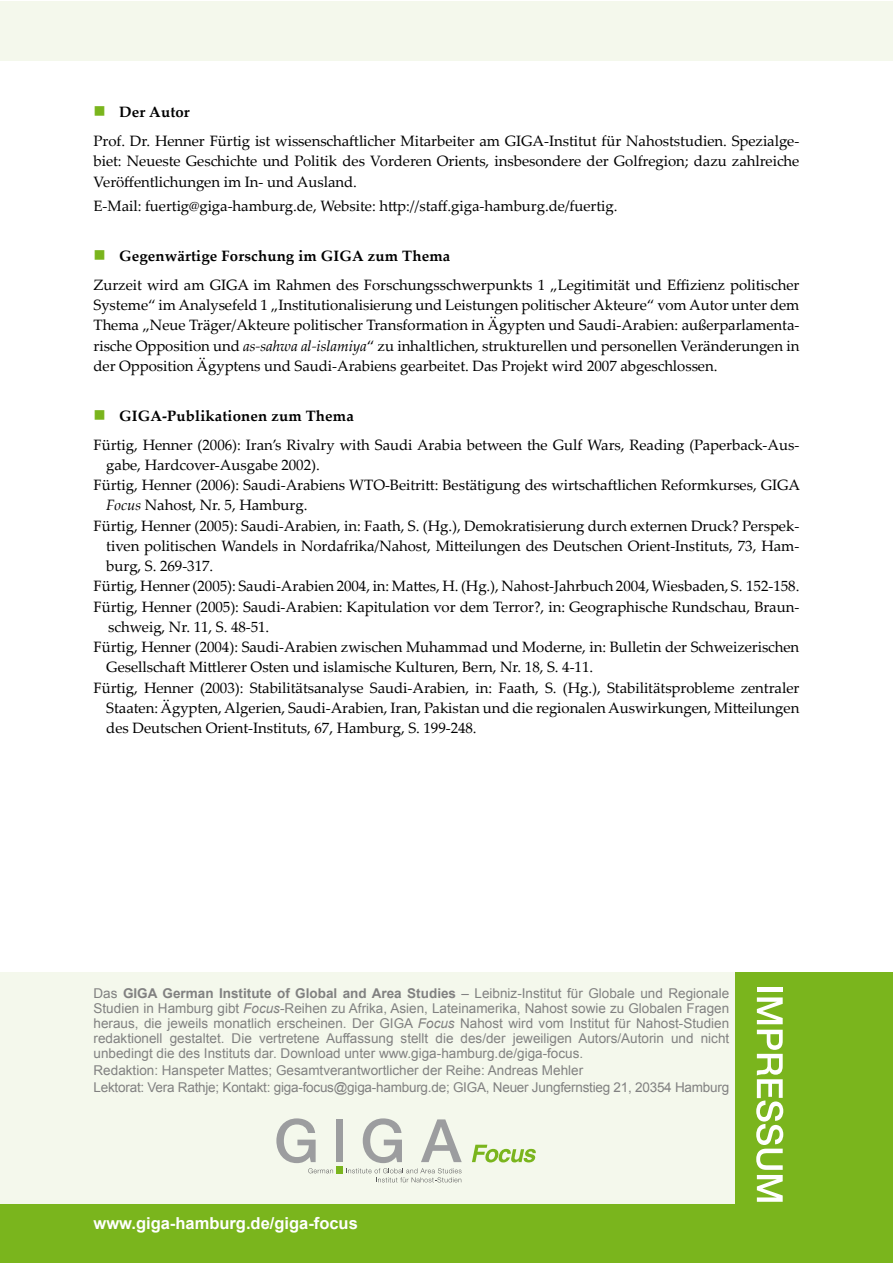
<style>
.page{position:relative;width:893px;height:1263px;background:#fff}
.page>*{position:absolute;margin:0;border:0;box-sizing:border-box;transform-origin:0 0}
.t1{font:700 16.5px "Arial";color:#fff}
.t2{font:16.5px "Wingdings";color:#7ab51d}
.t3{font:15px/20.2px "Palatino Linotype";letter-spacing:-.005em;color:#000;text-align:justify}
.t4{font:700 15px "Palatino Linotype";letter-spacing:.01em;color:#000}
.t5{font:13.5px/15px "Arial";color:#818181;text-align:justify}
.s1{font-style:italic}
.s2{font-weight:700}
</style>
<div class="page">
<div style="left:0;top:972px;width:892px;height:291px;background:#f4f8ec"></div>
<div style="left:736px;top:972px;width:157px;height:291px;background:#7ab51d"></div>
<div style="left:757px;top:987px;width:26px;height:5px;background:#fff"></div>
<svg style="left:757px;top:997px;width:26px;height:27px"></svg>
<svg style="left:756px;top:1030px;width:27px;height:172px"></svg>
<div style="left:0;top:1204px;width:744px;height:59px;background:#7ab51d"></div>
<div style="left:0;top:1px;width:893px;height:59px;background:#f4f8ec"></div>
<div style="left:336px;top:1119px;width:7px;height:43px;background:#9c9d9f"></div>
<svg style="left:276px;top:1118px;width:57px;height:55px"></svg>
<svg style="left:346px;top:1118px;width:116px;height:64px"></svg>
<div style="left:336px;top:1166px;width:7px;height:7px;background:#7ab51d"></div>
<svg style="left:472px;top:1145px;width:64px;height:17px"></svg>
<p class="t2" style="left:94px;top:102px;width:14px">■</p>
<p class="t4" style="left:119px;top:102px;width:72px">Der Autor</p>
<p class="t3" style="left:94px;top:130px;width:707px">Prof. Dr. Henner Fürtig ist wissenschaftlicher Mitarbeiter am GIGA-Institut für Nahoststudien. Spezialge&shy;biet: Neueste Geschichte und Politik des Vorderen Orients, insbesondere der Golfregion; dazu zahlreiche Veröffentlichungen im In- und Ausland.</p>
<p class="t3" style="left:94px;top:195px;width:525px">E-Mail: fuertig@giga-hamburg.de, Website: http://staff.giga-hamburg.de/fuertig.</p>
<p class="t4" style="left:119px;top:245px;width:333px">Gegenwärtige Forschung im GIGA zum Thema</p>
<p class="t3" style="left:94px;top:274px;width:707px">Zurzeit wird am GIGA im Rahmen des Forschungsschwerpunkts 1 „Legitimität und Effizienz politischer Systeme“ im Analysefeld 1 „Institutionalisierung und Leistungen politischer Akteure“ vom Autor unter dem Thema „Neue Träger/Akteure politischer Transformation in Ägypten und Saudi-Arabien: außerparlamenta&shy;rische Opposition und <span class="s1">as-sahwa al-islamiya</span>“ zu inhaltlichen, strukturellen und personellen Veränderungen in der Opposition Ägyptens und Saudi-Arabiens gearbeitet. Das Projekt wird 2007 abgeschlossen.</p>
<p class="t4" style="left:119px;top:405px;width:236px">GIGA-Publikationen zum Thema</p>
<p class="t3" style="left:94px;top:434px;width:707px">Fürtig, Henner (2006): Iran’s Rivalry with Saudi Arabia between the Gulf Wars, Reading (Paperback-Aus-</p>
<p class="t3" style="left:106px;top:454px;width:215px">gabe, Hardcover-Ausgabe 2002).</p>
<p class="t3" style="left:94px;top:474px;width:708px">Fürtig, Henner (2006): Saudi-Arabiens WTO-Beitritt: Bestätigung des wirtschaftlichen Reformkurses, GIGA</p>
<p class="t3" style="left:106px;top:495px;width:203px"><span class="s1">Focus</span> Nahost, Nr. 5, Hamburg.</p>
<p class="t3" style="left:94px;top:515px;width:707px">Fürtig, Henner (2005): Saudi-Arabien, in: Faath, S. (Hg.), Demokratisierung durch externen Druck? Perspek-</p>
<p class="t3" style="left:106px;top:535px;width:695px">tiven politischen Wandels in Nordafrika/Nahost, Mitteilungen des Deutschen Orient-Instituts, 73, Ham-</p>
<p class="t3" style="left:106px;top:555px;width:109px">burg, S. 269-317.</p>
<p class="t3" style="left:94px;top:576px;width:707px">Fürtig, Henner (2005): Saudi-Arabien 2004, in: Mattes, H. (Hg.), Nahost-Jahrbuch 2004, Wiesbaden, S. 152-158.</p>
<p class="t3" style="left:94px;top:596px;width:707px">Fürtig, Henner (2005): Saudi-Arabien: Kapitulation vor dem Terror?, in: Geographische Rundschau, Braun-</p>
<p class="t3" style="left:108px;top:616px;width:163px">schweig, Nr. 11, S. 48-51.</p>
<p class="t3" style="left:94px;top:636px;width:707px">Fürtig, Henner (2004): Saudi-Arabien zwischen Muhammad und Moderne, in: Bulletin der Schweizerischen</p>
<p class="t3" style="left:106px;top:657px;width:488px">Gesellschaft Mittlerer Osten und islamische Kulturen, Bern, Nr. 18, S. 4-11.</p>
<p class="t3" style="left:94px;top:677px;width:707px">Fürtig, Henner (2003): Stabilitätsanalyse Saudi-Arabien, in: Faath, S. (Hg.), Stabilitätsprobleme zentraler</p>
<p class="t3" style="left:106px;top:697px;width:695px">Staaten: Ägypten, Algerien, Saudi-Arabien, Iran, Pakistan und die regionalen Auswirkungen, Mitteilungen</p>
<p class="t3" style="left:106px;top:717px;width:372px">des Deutschen Orient-Instituts, 67, Hamburg, S. 199-248.</p>
<p class="t2" style="left:94px;top:246px;width:14px">■</p>
<p class="t2" style="left:94px;top:406px;width:14px">■</p>
<p class="t5" style="left:94px;top:985px;width:637px">Das <span class="s2">GIGA German Institute of Global and Area Studies</span> – Leibniz-Institut für Globale und Regionale Studien in Hamburg gibt <span class="s1">Focus</span>-Reihen zu Afrika, Asien, Lateinamerika, Nahost sowie zu Globalen Fragen heraus, die jeweils monatlich erscheinen. Der GIGA <span class="s1">Focus</span> Nahost wird vom Institut für Nahost-Studien redaktionell gestaltet. Die vertretene Auffassung stellt die des/der jeweiligen Autors/Autorin und nicht unbedingt die des Instituts dar. Download unter www.giga-hamburg.de/giga-focus.</p>
<p class="t5" style="left:94px;top:1062px;width:637px;line-height:17.1px">Redaktion: Hanspeter Mattes; Gesamtverantwortlicher der Reihe: Andreas Mehler<br>Lektorat: Vera Rathje; Kontakt: giga-focus@giga-hamburg.de; GIGA, Neuer Jungfernstieg 21, 20354 Hamburg</p>
<p class="t1" style="left:94px;top:1212px;width:266px">www.giga-hamburg.de/giga-focus</p>
</div>
